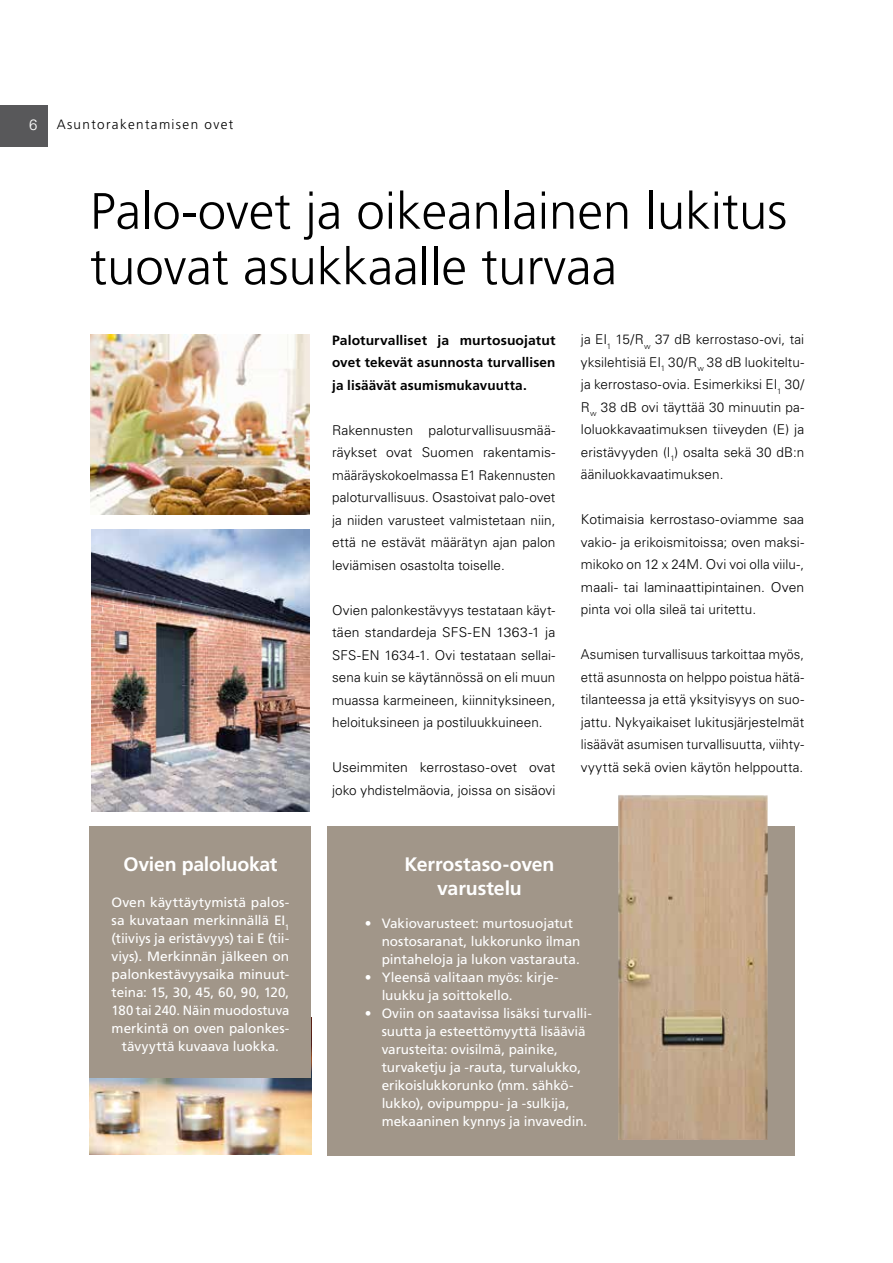
<style>
.page{position:relative;width:893px;height:1263px;background:#fff}
.page>*{position:absolute;margin:0;border:0;box-sizing:border-box;transform-origin:0 0}
.t1{font:300 51px/55.5px "Frutiger LT Std";color:#000}
.t2{font:700 19.5px/24px "Frutiger LT Std";letter-spacing:-.01em;color:#fff;text-align:center}
.t3{font:300 15px "Univers LT Std";color:#fff}
.t4{font:300 13.5px/22.5px "Univers LT Std";letter-spacing:.005em;color:#000;text-align:justify}
.t5{font:13.5px/18px "Frutiger LT Std";letter-spacing:-.005em;color:#fff}
.t6{font:700 13.5px/22.5px "Frutiger LT Std";letter-spacing:.005em;color:#000;text-align:justify}
.t7{font:300 13.5px "Frutiger LT Std";letter-spacing:.1em;color:#000}
</style>
<div class="page">
<div style="left:0;top:105px;width:47px;height:42px;background:#58585a"></div>
<img style="left:90px;top:1077px;width:221px;height:78px">
<div style="left:90px;top:826px;width:221px;height:251px;background:#a19689"></div>
<img style="left:91px;top:529px;width:219px;height:282px">
<img style="left:90px;top:334px;width:219px;height:180px">
<div style="left:327px;top:826px;width:467px;height:330px;background:#a19689"></div>
<img style="left:618px;top:795px;width:150px;height:345px">
<p class="t3" style="left:29px;top:116px;width:10px">6</p>
<p class="t7" style="left:57px;top:116px;width:178px">Asuntorakentamisen ovet</p>
<h1 class="t1" style="left:90px;top:184px;width:699px">Palo-ovet ja oikeanlainen lukitus tuovat asukkaalle turvaa</h1>
<h2 class="t2" style="left:123px;top:853px;width:156px">Ovien paloluokat</h2>
<p class="t5" style="left:112px;top:894px;width:179px;text-align:center">Oven käyttäytymistä palos&shy;sa kuvataan merkinnällä EI<sub>1 </sub>(tiiviys ja eristävyys) tai E (tii&shy;viys). Merkinnän jälkeen on palonkestävyysaika minuut&shy;teina: 15, 30, 45, 60, 90, 120,<br>180 tai 240. Näin muodostuva merkintä on oven palonkes&shy;tävyyttä kuvaava luokka.</p>
<p class="t6" style="left:332px;top:329px;width:225px">Paloturvalliset ja murtosuojatut ovet tekevät asunnosta turvallisen ja lisäävät asumismukavuutta.</p>
<p class="t4" style="left:332px;top:419px;width:225px">Rakennusten paloturvallisuusmää&shy;räykset ovat Suomen rakentamis&shy;määräyskokoelmassa E1 Rakennusten paloturvallisuus. Osastoivat palo-ovet ja niiden varusteet valmistetaan niin, että ne estävät määrätyn ajan palon leviämisen osastolta toiselle.</p>
<p class="t4" style="left:332px;top:599px;width:225px">Ovien palonkestävyys testataan käyt&shy;täen standardeja SFS-EN 1363-1 ja SFS-EN 1634-1. Ovi testataan sellai&shy;sena kuin se käytännössä on eli muun muassa karmeineen, kiinnityksineen, heloituksineen ja postiluukkuineen.</p>
<p class="t4" style="left:332px;top:756px;width:225px">Useimmiten kerrostaso-ovet ovat joko yhdistelmäovia, joissa on sisäovi</p>
<p class="t4" style="left:581px;top:328px;width:225px">ja EI<sub>1</sub> 15/R<sub>w</sub> 37 dB kerrostaso-ovi, tai yksilehtisiä EI<sub>1</sub> 30/R<sub>w</sub> 38 dB luokiteltu&shy;ja kerrostaso-ovia. Esimerkiksi EI<sub>1</sub> 30/ R<sub>w</sub> 38 dB ovi täyttää 30 minuutin pa&shy;loluokkavaatimuksen tiiveyden (E) ja eristävyyden (I<sub>1</sub>) osalta sekä 30 dB:n ääniluokkavaatimuksen.</p>
<p class="t4" style="left:581px;top:508px;width:225px">Kotimaisia kerrostaso-oviamme saa vakio- ja erikoismitoissa; oven maksi&shy;mikoko on 12 x 24M. Ovi voi olla viilu-, maali- tai laminaattipintainen. Oven pinta voi olla sileä tai uritettu.</p>
<p class="t4" style="left:581px;top:643px;width:225px">Asumisen turvallisuus tarkoittaa myös, että asunnosta on helppo poistua hätä&shy;tilanteessa ja että yksityisyys on suo&shy;jattu. Nykyaikaiset lukitusjärjestelmät lisäävät asumisen turvallisuutta, viihty&shy;vyyttä sekä ovien käytön helppoutta.</p>
<h2 class="t2" style="left:404px;top:853px;width:152px">Kerrostaso-oven varustelu</h2>
<p class="t5" style="left:382px;top:915px;width:200px;text-indent:-17px">• Vakiovarusteet: murtosuojatut nostosaranat, lukkorunko ilman pintaheloja ja lukon vastarauta.</p>
<p class="t5" style="left:382px;top:969px;width:179px;text-indent:-17px">• Yleensä valitaan myös: kirje&shy;luukku ja soittokello.</p>
<p class="t5" style="left:382px;top:1005px;width:212px;text-indent:-17px">• Oviin on saatavissa lisäksi turvalli&shy;suutta ja esteettömyyttä lisääviä varusteita: ovisilmä, painike, turvaketju ja -rauta, turvalukko, erikoislukkorunko (mm. sähkö&shy;lukko), ovipumppu- ja -sulkija, mekaaninen kynnys ja invavedin.</p>
</div>
